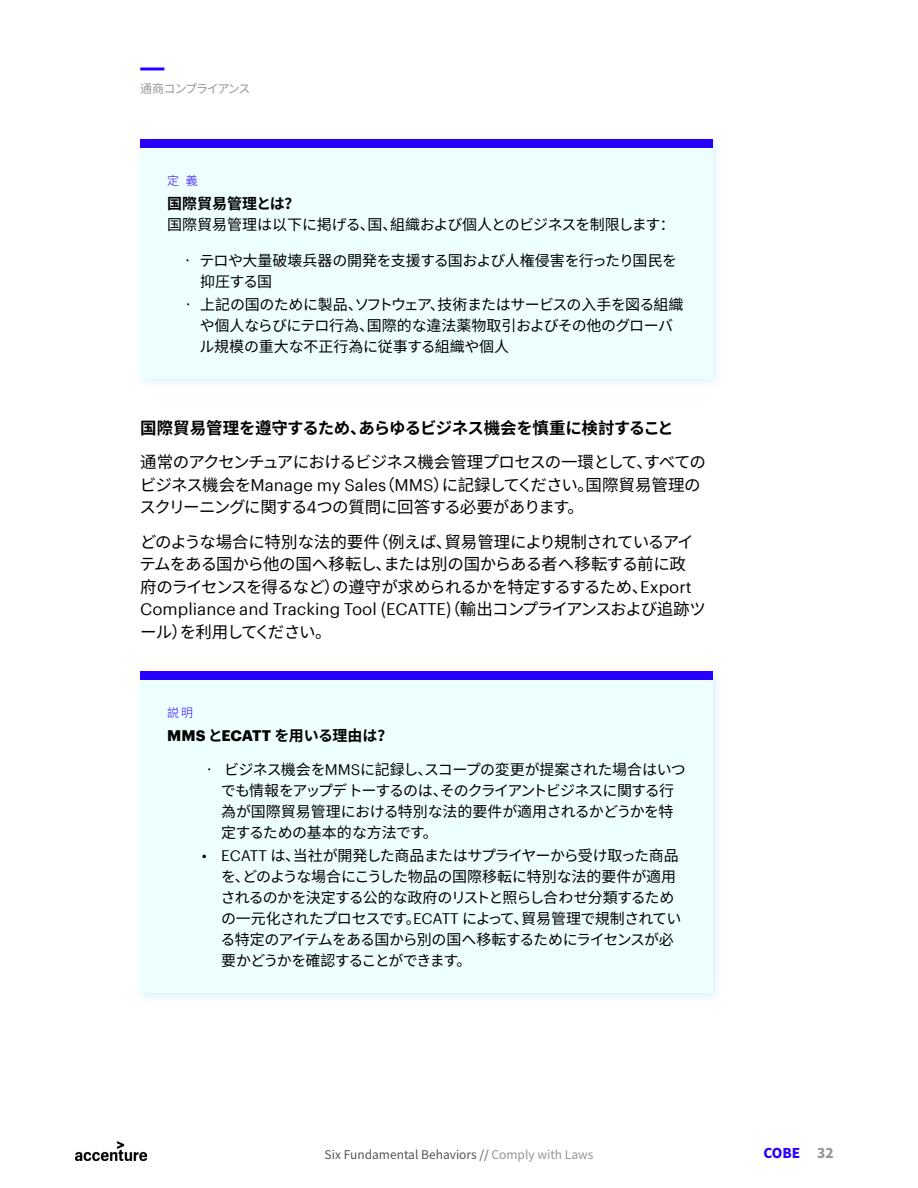
<style>
.page{position:relative;width:918px;height:1188px;background:#fff}
.page>*{position:absolute;margin:0;border:0;box-sizing:border-box;transform-origin:0 0}
.Body_Copy{font:16.5px/22.5px "Noto Sans CJ Ksc";letter-spacing:-.055em;color:#000}
.Body_Copy-2{font:700 16.5px "Noto Sans CJ Ksc";letter-spacing:-.03em;color:#000}
.Body_Copy_sm{font:15px/21px "Noto Sans CJ Ksc";letter-spacing:-.03em;color:#000}
.Body_Copy_sm-2{font:15px/21px "Noto Sans CJ Ksc";letter-spacing:-.055em;color:#000}
.Body_Copy-3{font:700 15px "Noto Sans CJ Ksc";letter-spacing:-.02em;color:#000}
.Body_Copy-4{font:700 15px "Noto Sans CJ Ksc";color:#000}
.t1{font:900 13.5px "Noto Sans CJ Ksc";color:#2800ff}
.t2{font:900 13.5px "Noto Sans CJ Ksc";color:#939598}
.t3{font:12px "Noto Sans CJ Ksc";color:#545456}
.H6_-_Left_rail{font:12px "Noto Sans CJ Ksc";letter-spacing:-.1em;color:#939598}
.Body_Copy-5{font:300 12px "Noto Sans CJ Ksc";color:#2800ff}
.s1{font-family:"Graphik"}
.s2{color:#939598}
</style>
<div class="page">
<img style="left:75px;top:1142px;width:72px;height:19px">
<div style="left:135px;top:134px;width:589px;height:256px;background:#4ec1ff;opacity:.2"></div>
<div style="left:140px;top:140px;width:572px;height:239px;background:#eff"></div>
<div style="left:140px;top:140px;width:572px;height:8px;background:#2800ff"></div>
<hr style="left:140px;top:68px;width:24px;height:2px;background:#2800ff">
<div style="left:135px;top:666px;width:589px;height:338px;background:#4ec1ff;opacity:.2"></div>
<div style="left:140px;top:671px;width:572px;height:322px;background:#eff"></div>
<div style="left:140px;top:671px;width:572px;height:9px;background:#2800ff"></div>
<p class="H6_-_Left_rail" style="left:140px;top:82px;width:112px">通商コンプライアンス</p>
<p class="Body_Copy-5" style="left:167px;top:174px;width:32px">定 義</p>
<p class="Body_Copy-4" style="left:167px;top:195px;width:134px">国際貿易管理とは？</p>
<p class="Body_Copy_sm" style="left:167px;top:214px;width:509px">国際貿易管理は以下に掲げる、国、組織および個人とのビジネスを制限します：</p>
<p class="Body_Copy_sm" style="left:200px;top:250px;width:479px;text-indent:-20px">• テロや大量破壊兵器の開発を支援する国および人権侵害を行ったり国民を抑圧する国</p>
<p class="Body_Copy_sm" style="left:200px;top:294px;width:486px;text-indent:-19px">• 上記の国のために製品、ソフトウェア、技術またはサービスの入手を図る組織や個人ならびにテロ行為、国際的な違法薬物取引およびその他のグローバル規模の重大な不正行為に従事する組織や個人</p>
<p class="Body_Copy-2" style="left:140px;top:418px;width:535px">国際貿易管理を遵守するため、あらゆるビジネス機会を慎重に検討すること</p>
<p class="Body_Copy" style="left:139px;top:451px;width:568px">通常のアクセンチュアにおけるビジネス機会管理プロセスの一環として、すべてのビジネス機会を<span class="s1">Manage my Sales</span>（<span class="s1">MMS</span>）に記録してください。国際貿易管理のスクリーニングに関する<span class="s1">4</span>つの質問に回答する必要があります。</p>
<p class="Body_Copy" style="left:140px;top:531px;width:568px">どのような場合に特別な法的要件（例えば、貿易管理により規制されているアイテムをある国から他の国へ移転し、または別の国からある者へ移転する前に政府のライセンスを得るなど）の遵守が求められるかを特定するするため、<span class="s1">Export Compliance and Tracking Tool</span> (<span class="s1">ECATTE</span>)（輸出コンプライアンスおよび追跡ツール）を利用してください。</p>
<p class="Body_Copy-5" style="left:167px;top:706px;width:27px">説明</p>
<p class="Body_Copy-3" style="left:167px;top:727px;width:227px"><span class="s1">MMS</span> と<span class="s1">ECATT</span> を用いる理由は？</p>
<p class="Body_Copy_sm" style="left:221px;top:760px;width:467px;text-indent:-19px">• ビジネス機会を<span class="s1">MMS</span>に記録し、スコープの変更が提案された場合はいつでも情報をアップデ トーするのは、そのクライアントビジネスに関する行為が国際貿易管理における特別な法的要件が適用されるかどうかを特定するための基本的な方法です。</p>
<p class="Body_Copy_sm-2" style="left:221px;top:845px;width:462px;text-indent:-19px"><span class="s1">• ECATT</span> は、当社が開発した商品またはサプライヤーから受け取った商品を、どのような場合にこうした物品の国際移転に特別な法的要件が適用されるのかを決定する公的な政府のリストと照らし合わせ分類するための一元化されたプロセスです。<span class="s1">ECATT</span> によって、貿易管理で規制されている特定のアイテムをある国から別の国へ移転するためにライセンスが必要かどうかを確認することができます。</p>
<p class="t3" style="left:325px;top:1147px;width:270px">Six Fundamental Behaviors // <span class="s2">Comply with Laws</span></p>
<p class="t1" style="left:764px;top:1146px;width:38px">COBE</p>
<p class="t2" style="left:817px;top:1146px;width:18px">32</p>
</div>
